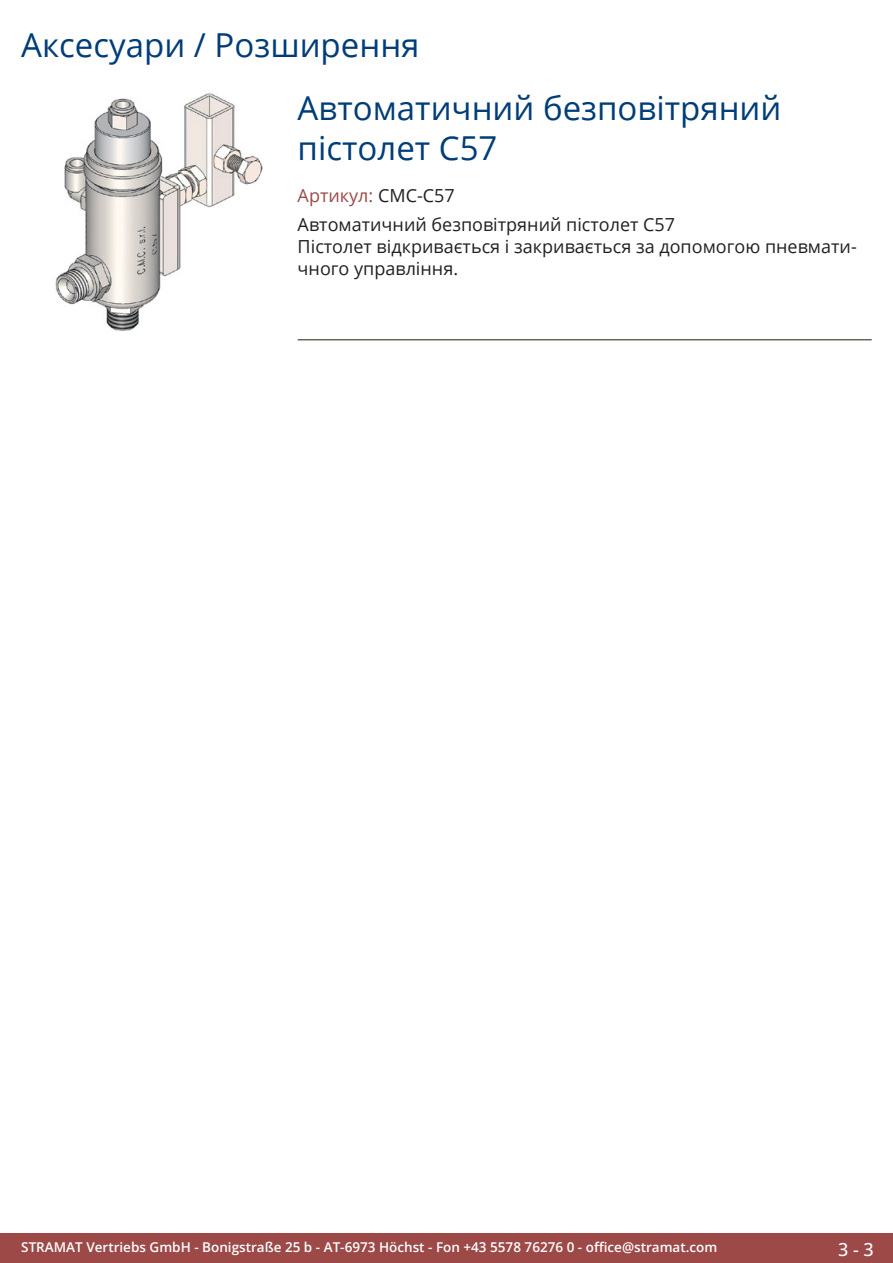
<style>
.page{position:relative;width:893px;height:1263px;background:#fff}
.page>*{position:absolute;margin:0;border:0;box-sizing:border-box;transform-origin:0 0}
.Produkttitel{font:33px/39.6px "Open Sans";color:#003d78}
.RastTitel{font:33px "Open Sans";color:#003d78}
.Beschreibung_Text{font:18px/21.6px "Open Sans";color:#231f20}
.TechDaten_Überschrif{font:18px "Open Sans";color:#9c4948}
.t1{font:500 18px "Open Sans";color:#fff}
.t2{font:600 13.5px "Open Sans";color:#fff}
.s1{color:#231f20}
</style>
<div class="page">
<div style="left:0;top:1233px;width:893px;height:30px;background:#9c4948"></div>
<hr style="left:298px;top:340px;width:574px;height:1px;background:#201d08">
<img style="left:55px;top:93px;width:208px;height:238px">
<p class="RastTitel" style="left:21px;top:22px;width:400px">Аксесуари / Розширення</p>
<p class="Produkttitel" style="left:298px;top:88px;width:485px">Автоматичний безповітряний пістолет C57</p>
<p class="TechDaten_Überschrif" style="left:298px;top:183px;width:159px">Артикул: <span class="s1">CMC-C57</span></p>
<p class="Beschreibung_Text" style="left:298px;top:214px;width:559px">Автоматичний безповітряний пістолет C57<br>Пістолет відкривається і закривається за допомогою пневмати&shy;чного управління.</p>
<p class="t2" style="left:21px;top:1238px;width:698px">STRAMAT Vertriebs GmbH - Bonigstraße 25 b - AT-6973 Höchst - Fon +43 5578 76276 0 - office@stramat.com</p>
<p class="t1" style="left:838px;top:1237px;width:37px">3 - 3</p>
</div>
